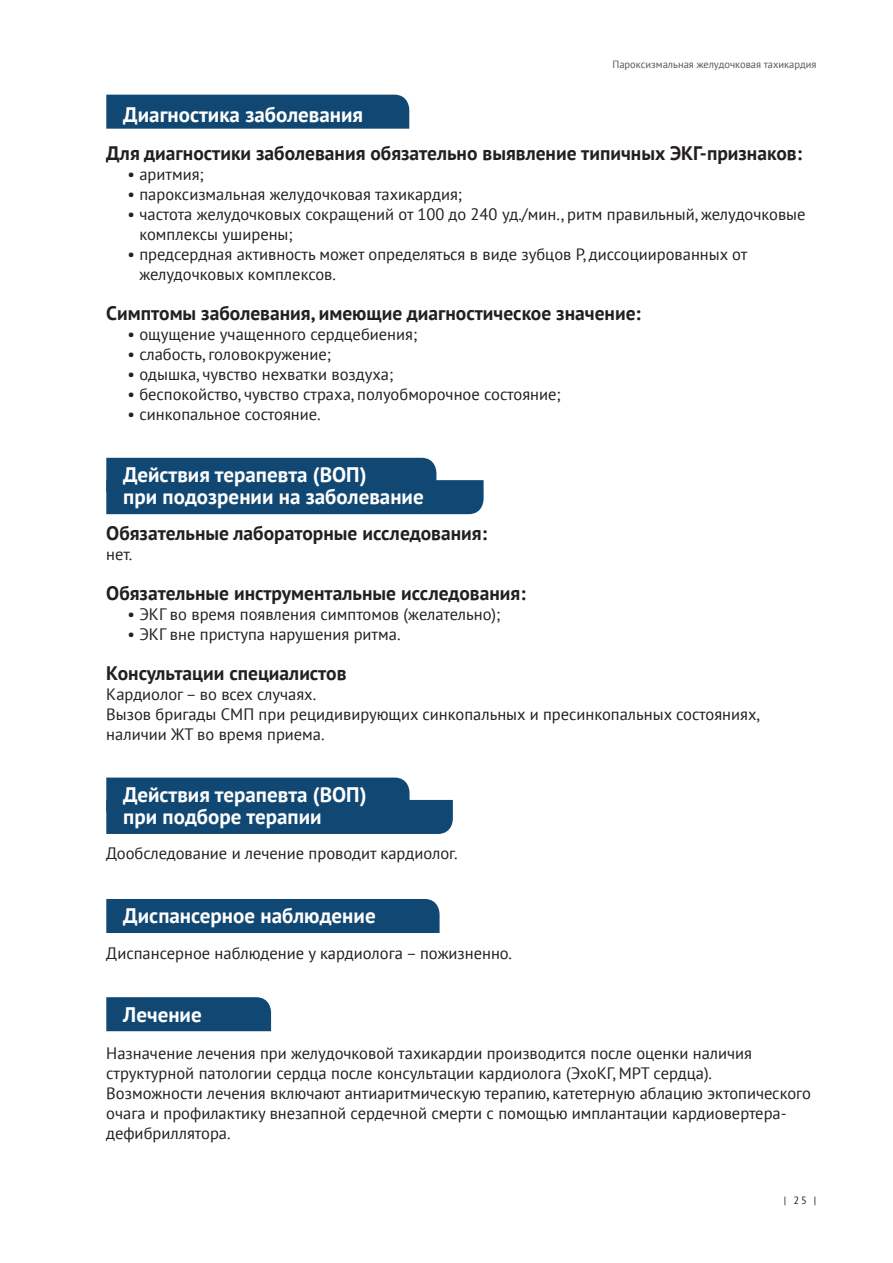
<style>
.page{position:relative;width:893px;height:1263px;background:#fff}
.page>*{position:absolute;margin:0;border:0;box-sizing:border-box;transform-origin:0 0}
.t1{font:700 21px/21.8px "PT Sans";color:#fff}
.t2{font:700 19.5px "PT Sans";color:#231f20}
.t3{font:16.5px/20px "PT Sans";color:#231f20}
.t4{font:10.5px "PT Sans";color:#57585a}
.t5{font:10.5px "PT Sans";color:#231f20}
</style>
<div class="page">
<div style="left:106px;top:95px;width:303px;height:34px;background:#114873"></div>
<div style="left:106px;top:458px;width:378px;height:56px;background:#114873"></div>
<svg style="left:106px;top:777px;width:347px;height:57px;background:#20537c"></svg>
<div style="left:106px;top:899px;width:334px;height:34px;background:#114873"></div>
<div style="left:106px;top:997px;width:165px;height:34px;background:#114873"></div>
<p class="t4" style="left:612px;top:57px;width:205px">Пароксизмальная желудочковая тахикардия</p>
<p class="t1" style="left:123px;top:103px;width:241px">Диагностика заболевания</p>
<p class="t2" style="left:106px;top:140px;width:697px">Для диагностики заболевания обязательно выявление типичных ЭКГ-признаков:</p>
<p class="t3" style="left:128px;top:164px;width:78px">• аритмия;</p>
<p class="t3" style="left:128px;top:184px;width:336px">• пароксизмальная желудочковая тахикардия;</p>
<p class="t3" style="left:139px;top:204px;width:668px;text-indent:-12px">• частота желудочковых сокращений от 100 до 240 уд./мин., ритм правильный, желудочковые комплексы уширены;</p>
<p class="t3" style="left:139px;top:244px;width:609px;text-indent:-12px">• предсердная активность может определяться в виде зубцов Р, диссоциированных от желудочковых комплексов.</p>
<p class="t2" style="left:106px;top:300px;width:536px">Симптомы заболевания, имеющие диагностическое значение:</p>
<p class="t3" style="left:128px;top:324px;width:291px">• ощущение учащенного сердцебиения;</p>
<p class="t3" style="left:128px;top:344px;width:205px">• слабость, головокружение;</p>
<p class="t3" style="left:128px;top:364px;width:267px">• одышка, чувство нехватки воздуха;</p>
<p class="t3" style="left:128px;top:384px;width:435px">• беспокойство, чувство страха, полуобморочное состояние;</p>
<p class="t3" style="left:128px;top:404px;width:195px">• синкопальное состояние.</p>
<p class="t1" style="left:123px;top:464px;width:302px">Действия терапевта (ВОП)<br>при подозрении на заболевание</p>
<p class="t2" style="left:106px;top:520px;width:382px">Обязательные лабораторные исследования:</p>
<p class="t3" style="left:106px;top:543px;width:28px">нет.</p>
<p class="t2" style="left:106px;top:580px;width:421px">Обязательные инструментальные исследования:</p>
<p class="t3" style="left:128px;top:603px;width:374px">• ЭКГ во время появления симптомов (желательно);</p>
<p class="t3" style="left:128px;top:623px;width:274px">• ЭКГ вне приступа нарушения ритма.</p>
<p class="t2" style="left:106px;top:660px;width:242px">Консультации специалистов</p>
<p class="t3" style="left:106px;top:683px;width:655px">Кардиолог – во всех случаях.<br>Вызов бригады СМП при рецидивирующих синкопальных и пресинкопальных состояниях, наличии ЖТ во время приема.</p>
<p class="t1" style="left:123px;top:783px;width:245px">Действия терапевта (ВОП) при подборе терапии</p>
<p class="t3" style="left:106px;top:843px;width:353px">Дообследование и лечение проводит кардиолог.</p>
<p class="t1" style="left:123px;top:904px;width:254px">Диспансерное наблюдение</p>
<p class="t3" style="left:106px;top:943px;width:407px">Диспансерное наблюдение у кардиолога – пожизненно.</p>
<p class="t1" style="left:123px;top:1003px;width:80px">Лечение</p>
<p class="t3" style="left:106px;top:1043px;width:706px">Назначение лечения при желудочковой тахикардии производится после оценки наличия структурной патологии сердца после консультации кардиолога (ЭхоКГ, МРТ сердца).<br>Возможности лечения включают антиаритмическую терапию, катетерную аблацию эктопического очага и профилактику внезапной сердечной смерти с помощью имплантации кардиовертера&shy;дефибриллятора.</p>
<p class="t5" style="left:784px;top:1193px;width:34px">| 25 |</p>
</div>
